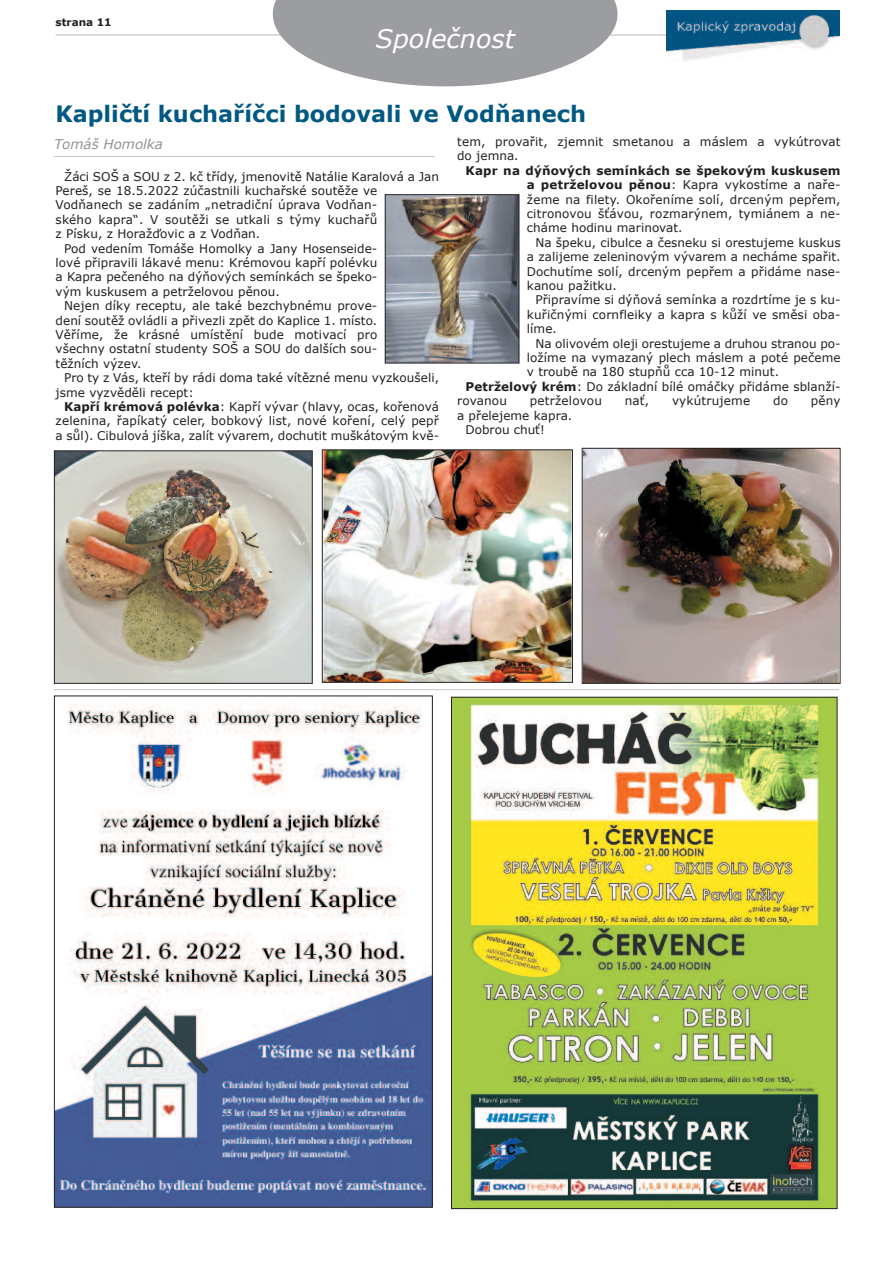
<style>
.page{position:relative;width:893px;height:1263px;background:#fff}
.page>*{position:absolute;margin:0;border:0;box-sizing:border-box;transform-origin:0 0}
.t1{font:italic 25.5px "Verdana";color:#fff}
.t2{font:700 22.5px "Verdana";color:#005883}
.t3{font:italic 13.5px "Verdana";color:#919396}
.t4{font:12px/14.4px "Verdana";letter-spacing:.005em;color:#231f20;text-align:justify}
.t5{font:700 10.5px "Verdana";color:#231f20}
.s1{font-weight:700}
</style>
<div class="page">
<hr style="left:54px;top:156px;width:381px;height:1px;background:#c6c6c8">
<hr style="left:56px;top:35px;width:784px;height:1px;background:#dbdbdc">
<img style="left:667px;top:11px;width:172px;height:50px">
<svg style="left:273px;top:0;width:345px;height:86px"></svg>
<img style="left:56px;top:452px;width:255px;height:230px">
<div style="left:54px;top:450px;width:259px;height:234px;border:1px solid #231f20"></div>
<img style="left:324px;top:451px;width:247px;height:230px">
<div style="left:322px;top:449px;width:251px;height:234px;border:1px solid #231f20"></div>
<img style="left:584px;top:450px;width:254px;height:232px">
<div style="left:582px;top:448px;width:258px;height:236px;border:1px solid #231f20"></div>
<img style="left:56px;top:703px;width:375px;height:503px">
<img style="left:453px;top:699px;width:382px;height:508px">
<img style="left:387px;top:196px;width:130px;height:165px">
<div style="left:385px;top:194px;width:134px;height:169px;border:1px solid #231f20"></div>
<hr style="left:53px;top:689px;width:786px;height:1px;background:#cececf">
<p class="t5" style="left:56px;top:15px;width:58px">strana 11</p>
<h1 class="t1" style="left:376px;top:22px;width:141px">Společnost</h1>
<h2 class="t2" style="left:56px;top:99px;width:532px">Kapličtí kuchaříčci bodovali ve Vodňanech</h2>
<p class="t3" style="left:54px;top:135px;width:110px">Tomáš Homolka</p>
<p class="t4" style="left:457px;top:134px;width:385px">tem, provařit, zjemnit smetanou a máslem a vykútrovat do jemna.</p>
<p class="t4" style="left:527px;top:163px;width:315px;text-indent:-61px"><span class="s1">Kapr na dýňových semínkách se špekovým kuskusem a petrželovou pěnou</span>: Kapra vykostíme a naře&shy;žeme na filety. Okořeníme solí, drceným pepřem, citronovou šťávou, rozmarýnem, tymiánem a ne&shy;cháme hodinu marinovat.</p>
<p class="t4" style="left:527px;top:235px;width:315px;text-indent:9px">Na špeku, cibulce a česneku si orestujeme kuskus a zalijeme zeleninovým vývarem a necháme spařit.<br>Dochutíme solí, drceným pepřem a přidáme nase&shy;kanou pažitku.</p>
<p class="t4" style="left:527px;top:292px;width:315px;text-indent:9px">Připravíme si dýňová semínka a rozdrtíme je s ku&shy;kuřičnými cornfleiky a kapra s kůží ve směsi oba&shy;líme.</p>
<p class="t4" style="left:535px;top:336px;width:307px">Na olivovém oleji orestujeme a druhou stranou po-</p>
<p class="t4" style="left:527px;top:350px;width:315px">ložíme na vymazaný plech máslem a poté pečeme</p>
<p class="t4" style="left:527px;top:364px;width:254px">v troubě na 180 stupňů cca 10-12 minut.</p>
<p class="t4" style="left:466px;top:379px;width:377px"><span class="s1">Petrželový krém</span>: Do základní bílé omáčky přidáme sblanží-</p>
<p class="t4" style="left:457px;top:393px;width:51px">rovanou</p>
<p class="t4" style="left:530px;top:393px;width:74px">petrželovou</p>
<p class="t4" style="left:625px;top:393px;width:26px">nať,</p>
<p class="t4" style="left:672px;top:393px;width:80px">vykútrujeme</p>
<p class="t4" style="left:773px;top:393px;width:16px">do</p>
<p class="t4" style="left:811px;top:393px;width:31px">pěny</p>
<p class="t4" style="left:466px;top:408px;width:108px;text-indent:-9px">a přelejeme kapra.<br>Dobrou chuť!</p>
<p class="t4" style="left:64px;top:169px;width:376px">Žáci SOŠ a SOU z 2. kč třídy, jmenovitě Natálie Karalová a Jan</p>
<p class="t4" style="left:56px;top:183px;width:323px">Pereš, se 18.5.2022 zúčastnili kuchařské soutěže ve</p>
<p class="t4" style="left:56px;top:197px;width:323px">Vodňanech se zadáním „netradiční úprava Vodňan-</p>
<p class="t4" style="left:56px;top:212px;width:323px">ského kapra“. V soutěži se utkali s týmy kuchařů</p>
<p class="t4" style="left:56px;top:226px;width:206px">z Písku, z Horažďovic a z Vodňan.</p>
<p class="t4" style="left:64px;top:241px;width:315px">Pod vedením Tomáše Homolky a Jany Hosenseide-</p>
<p class="t4" style="left:56px;top:255px;width:323px">lové připravili lákavé menu: Krémovou kapří polévku</p>
<p class="t4" style="left:56px;top:269px;width:323px">a Kapra pečeného na dýňových semínkách se špeko-</p>
<p class="t4" style="left:56px;top:284px;width:226px">vým kuskusem a petrželovou pěnou.</p>
<p class="t4" style="left:64px;top:298px;width:315px">Nejen díky receptu, ale také bezchybnému prove-</p>
<p class="t4" style="left:56px;top:313px;width:323px">dení soutěž ovládli a přivezli zpět do Kaplice 1. místo.</p>
<p class="t4" style="left:56px;top:327px;width:323px">Věříme, že krásné umístění bude motivací pro</p>
<p class="t4" style="left:56px;top:341px;width:323px">všechny ostatní studenty SOŠ a SOU do dalších sou-</p>
<p class="t4" style="left:56px;top:356px;width:87px">těžních výzev.</p>
<p class="t4" style="left:64px;top:370px;width:376px">Pro ty z Vás, kteří by rádi doma také vítězné menu vyzkoušeli,</p>
<p class="t4" style="left:56px;top:385px;width:140px">jsme vyzvěděli recept:</p>
<p class="t4" style="left:64px;top:399px;width:376px"><span class="s1">Kapří krémová polévka</span>: Kapří vývar (hlavy, ocas, kořenová</p>
<p class="t4" style="left:56px;top:413px;width:385px">zelenina, řapíkatý celer, bobkový list, nové koření, celý pepř</p>
<p class="t4" style="left:56px;top:428px;width:385px">a sůl). Cibulová jíška, zalít vývarem, dochutit muškátovým kvě-</p>
</div>
